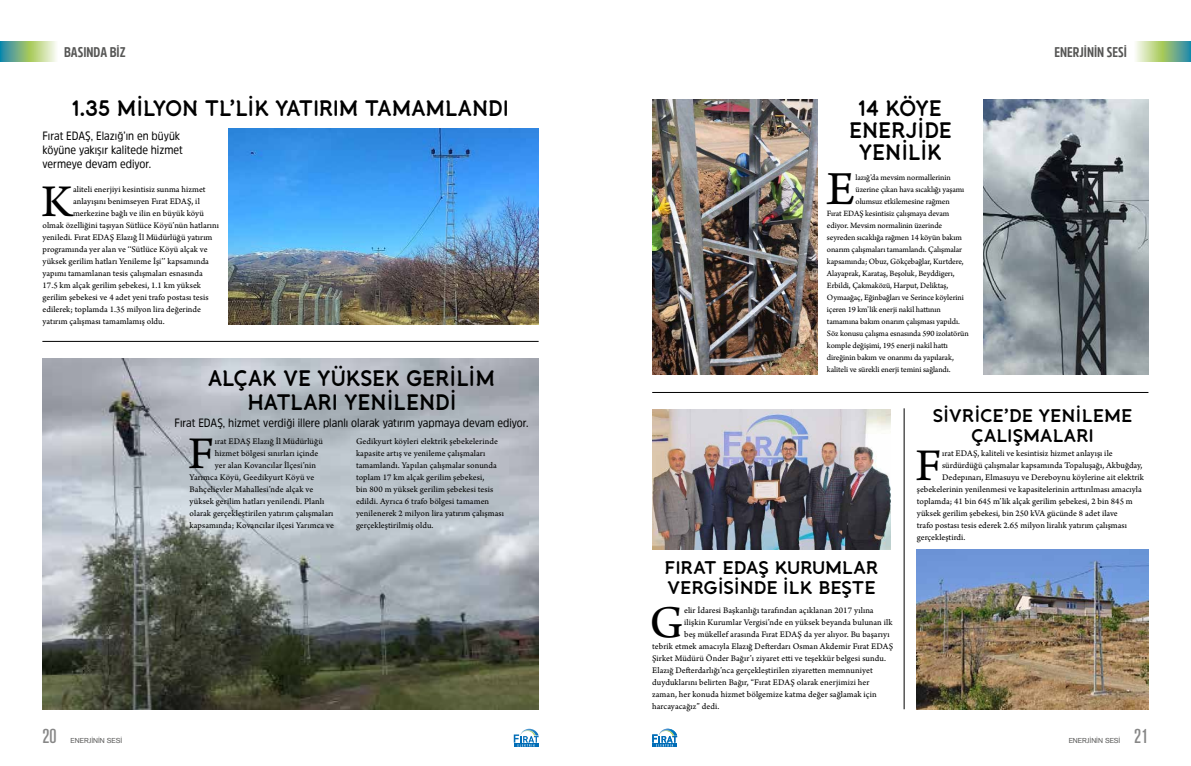
<style>
.page{position:relative;width:1191px;height:766px;background:#fff}
.page>*{position:absolute;margin:0;border:0;box-sizing:border-box;transform-origin:0 0}
.t1{font:49.8px "Arno Pro Sm Text";color:#000}
.t2{font:47.7px "Arno Pro Sm Text";color:#000}
.t3{font:700 22px/22px "Banda";letter-spacing:-.02em;color:#000;text-align:center;scale:.94 1}
.t4{font:500 condensed 20px "Akzidenz Grotesk Pro";color:#878787}
.t5{font:700 18px/20px "Banda";letter-spacing:-.015em;color:#000;text-align:center}
.t6{font:700 14px "Amsi Pro Cond";color:#575756}
.t7{font:12px/14px "Amsi Pro Narw";color:#000}
.t8{font:9px/12px "Arno Pro Sm Text";letter-spacing:.005em;color:#000}
.t9{font:8.5px "Arno Pro Sm Text";letter-spacing:-.01em;color:#000}
.t10{font:7px "Akzidenz Grotesk CE";color:#575756}
</style>
<div class="page">
<img style="left:43px;top:359px;width:496px;height:350px">
<img style="left:228px;top:129px;width:311px;height:195px">
<hr style="left:42px;top:341px;width:496px;height:1px;background:#000">
<hr style="left:652px;top:392px;width:496px;height:1px;background:#000">
<img style="left:652px;top:99px;width:165px;height:275px">
<img style="left:983px;top:99px;width:165px;height:275px">
<img style="left:917px;top:549px;width:231px;height:160px">
<hr style="left:904px;top:408px;width:1px;height:301px;background:#000">
<img style="left:652px;top:409px;width:238px;height:140px">
<svg style="left:1136px;top:42px;width:55px;height:19px"></svg>
<svg style="left:0;top:42px;width:56px;height:19px"></svg>
<svg style="left:514px;top:746px;width:24px;height:1px"></svg>
<svg style="left:514px;top:728px;width:24px;height:18px"></svg>
<svg style="left:652px;top:746px;width:25px;height:1px"></svg>
<svg style="left:652px;top:734px;width:25px;height:12px"></svg>
<img style="left:659px;top:728px;width:18px;height:7px">
<h3 class="t6" style="left:64px;top:43px;width:63px">BASINDA BİZ</h3>
<h3 class="t6" style="left:1054px;top:43px;width:74px">ENERJİNİN SESİ</h3>
<h3 class="t3" style="left:72px;top:97px;width:466px">1.35 MI LYON TL’LI K YATIRIM TAMAMLANDI</h3>
<h3 class="t7" style="left:43px;top:129px;width:142px">Fırat EDAŞ, Elazığ’ın en büyük köyüne yakışır kalitede hizmet vermeye devam ediyor.</h3>
<h2 class="t2" style="left:41px;top:174px;width:33px">K</h2>
<p class="t8" style="left:73px;top:184px;width:134px">aliteli enerjiyi kesintisiz sunma hizmet</p>
<p class="t8" style="left:73px;top:196px;width:128px">anlayışını benimseyen Fırat EDAŞ, il</p>
<p class="t8" style="left:73px;top:208px;width:132px">merkezine bağlı ve ilin en büyük köyü</p>
<p class="t8" style="left:43px;top:220px;width:178px">olmak özelliğini taşıyan Sütlüce Köyü’nün hatlarını</p>
<p class="t8" style="left:43px;top:232px;width:171px">yeniledi. Fırat EDAŞ Elazığ İl Müdürlüğü yatırım</p>
<p class="t8" style="left:43px;top:244px;width:166px">programında yer alan ve ‘‘Sütlüce Köyü alçak ve</p>
<p class="t8" style="left:43px;top:256px;width:168px">yüksek gerilim hatları Yenileme İşi’’ kapsamında</p>
<p class="t8" style="left:43px;top:268px;width:162px">yapımı tamamlanan tesis çalışmaları esnasında</p>
<p class="t8" style="left:43px;top:280px;width:160px">17.5 km alçak gerilim şebekesi, 1.1 km yüksek</p>
<p class="t8" style="left:43px;top:292px;width:167px">gerilim şebekesi ve 4 adet yeni trafo postası tesis</p>
<p class="t8" style="left:43px;top:304px;width:160px">edilerek; toplamda 1.35 milyon lira değerinde</p>
<p class="t8" style="left:43px;top:316px;width:124px">yatırım çalışması tamamlamış oldu.</p>
<h3 class="t3" style="left:208px;top:366px;width:307px;line-height:24px">ALÇAK VE YÜKSEK GERI LI M<br>HATLARI YENI LENDI</h3>
<h2 class="t2" style="left:188px;top:426px;width:28px">F</h2>
<p class="t8" style="left:215px;top:436px;width:109px">ırat EDAŞ Elazığ İl Müdürlüğü</p>
<h3 class="t7" style="left:175px;top:415px;width:355px">Fırat EDAŞ, hizmet verdiği illere planlı olarak yatırım yapmaya devam ediyor.</h3>
<p class="t8" style="left:356px;top:436px;width:149px">Gedikyurt köyleri elektrik şebekelerinde kapasite artış ve yenileme çalışmaları tamamlandı. Yapılan çalışmalar sonunda toplam 17 km alçak gerilim şebekesi,<br>bin 800 m yüksek gerilim şebekesi tesis edildi. Ayrıca 6 trafo bölgesi tamamen yenilenerek 2 milyon lira yatırım çalışması gerçekleştirilmiş oldu.</p>
<p class="t8" style="left:215px;top:448px;width:105px">hizmet bölgesi sınırları içinde</p>
<p class="t8" style="left:215px;top:460px;width:103px">yer alan Kovancılar İlçesi’nin</p>
<p class="t8" style="left:189px;top:472px;width:126px">Yarımca Köyü, Geedikyurt Köyü ve</p>
<p class="t8" style="left:189px;top:484px;width:125px">Bahçelievler Mahallesi’nde alçak ve</p>
<p class="t8" style="left:189px;top:496px;width:136px">yüksek gerilim hatları yenilendi. Planlı</p>
<p class="t8" style="left:189px;top:508px;width:145px">olarak gerçekleştirilen yatırım çalışmaları</p>
<p class="t8" style="left:189px;top:520px;width:146px">kapsamında; Kovancılar ilçesi Yarımca ve</p>
<h3 class="t3" style="left:848px;top:97px;width:111px">14 KÖYE<br>ENERJI DE<br>YENILIK</h3>
<h1 class="t1" style="left:826px;top:160px;width:30px">E</h1>
<p class="t9" style="left:855px;top:173px;width:97px">lazığ’da mevsim normallerinin</p>
<p class="t9" style="left:855px;top:185px;width:110px">üzerine çıkan hava sıcaklığı yaşamı</p>
<p class="t9" style="left:855px;top:197px;width:96px">olumsuz etkilemesine rağmen</p>
<p class="t9" style="left:827px;top:209px;width:124px">Fırat EDAŞ kesintisiz çalışmaya devam</p>
<p class="t9" style="left:827px;top:221px;width:117px">ediyor. Mevsim normalinin üzerinde</p>
<p class="t9" style="left:827px;top:233px;width:136px">seyreden sıcaklığa rağmen 14 köyün bakım</p>
<p class="t9" style="left:827px;top:245px;width:137px">onarım çalışmaları tamamlandı. Çalışmalar</p>
<p class="t9" style="left:827px;top:257px;width:138px">kapsamında; Obuz, Gökçebağlar, Kurtdere,</p>
<p class="t9" style="left:827px;top:269px;width:129px">Alayaprak, Karataş, Beşoluk, Beyddigerı,</p>
<p class="t9" style="left:827px;top:281px;width:123px">Erbildi, Çakmaközü, Harput, Deliktaş,</p>
<p class="t9" style="left:827px;top:293px;width:138px">Oymaağaç, Eğinbağları ve Serince köylerini</p>
<p class="t9" style="left:827px;top:305px;width:115px">içeren 19 km’lik enerji nakil hattının</p>
<p class="t9" style="left:827px;top:317px;width:134px">tamamına bakım onarım çalışması yapıldı.</p>
<p class="t9" style="left:827px;top:329px;width:143px">Söz konusu çalışma esnasında 590 izolatörün</p>
<p class="t9" style="left:827px;top:341px;width:123px">komple değişimi, 195 enerji nakil hattı</p>
<p class="t9" style="left:827px;top:353px;width:128px">direğinin bakım ve onarımı da yapılarak,</p>
<p class="t9" style="left:827px;top:365px;width:125px">kaliteli ve sürekli enerji temini sağlandı.</p>
<h3 class="t5" style="left:933px;top:405px;width:201px">SIVRICE’DE YENI LEME<br>ÇALIŞMALARI</h3>
<h3 class="t5" style="left:664px;top:557px;width:216px;text-align:left">FIRAT EDAŞ KURUMLAR<br>VERGİSİNDE İLK BEŞTE</h3>
<h2 class="t2" style="left:649px;top:594px;width:36px">G</h2>
<p class="t8" style="left:684px;top:604px;width:191px">elir İdaresi Başkanlığı tarafından açıklanan 2017 yılına</p>
<p class="t8" style="left:684px;top:616px;width:210px">ilişkin Kurumlar Vergisi’nde en yüksek beyanda bulunan ilk</p>
<p class="t8" style="left:684px;top:628px;width:207px">beş mükellef arasında Fırat EDAŞ da yer alıyor. Bu başarıyı</p>
<p class="t8" style="left:652px;top:640px;width:242px">tebrik etmek amacıyla Elazığ Defterdarı Osman Akdemir Fırat EDAŞ</p>
<p class="t8" style="left:652px;top:652px;width:235px">Şirket Müdürü Önder Bağır’ı ziyaret etti ve teşekkür belgesi sundu.</p>
<p class="t8" style="left:652px;top:664px;width:222px">Elazığ Defterdarlığı’nca gerçekleştirilen ziyaretten memnuniyet</p>
<p class="t8" style="left:652px;top:676px;width:219px">duyduklarını belirten Bağır, “Fırat EDAŞ olarak enerjimizi her</p>
<p class="t8" style="left:652px;top:688px;width:226px">zaman, her konuda hizmet bölgemize katma değer sağlamak için</p>
<p class="t8" style="left:652px;top:700px;width:69px">harcayacağız” dedi.</p>
<h2 class="t2" style="left:915px;top:438px;width:28px">F</h2>
<p class="t8" style="left:942px;top:448px;width:172px">ırat EDAŞ, kaliteli ve kesintisiz hizmet anlayışı ile</p>
<p class="t8" style="left:942px;top:460px;width:202px">sürdürdüğü çalışmalar kapsamında Topaluşağı, Akbuğday,</p>
<p class="t8" style="left:942px;top:472px;width:203px">Dedepınarı, Elmasuyu ve Dereboynu köylerine ait elektrik</p>
<p class="t8" style="left:917px;top:484px;width:226px">şebekelerinin yenilenmesi ve kapasitelerinin arttırılması amacıyla</p>
<p class="t8" style="left:917px;top:496px;width:217px">toplamda; 41 bin 645 m’lik alçak gerilim şebekesi, 2 bin 845 m</p>
<p class="t8" style="left:917px;top:508px;width:202px">yüksek gerilim şebekesi, bin 250 kVA gücünde 8 adet ilave</p>
<p class="t8" style="left:917px;top:520px;width:212px">trafo postası tesis ederek 2.65 milyon liralık yatırım çalışması</p>
<p class="t8" style="left:917px;top:532px;width:50px">gerçekleştirdi.</p>
<h3 class="t4" style="left:43px;top:722px;width:16px">20</h3>
<p class="t10" style="left:71px;top:735px;width:53px">ENERJİNİN SESİ</p>
<p class="t10" style="left:1068px;top:735px;width:53px">ENERJİNİN SESİ</p>
<h3 class="t4" style="left:1134px;top:722px;width:16px">21</h3>
</div>
